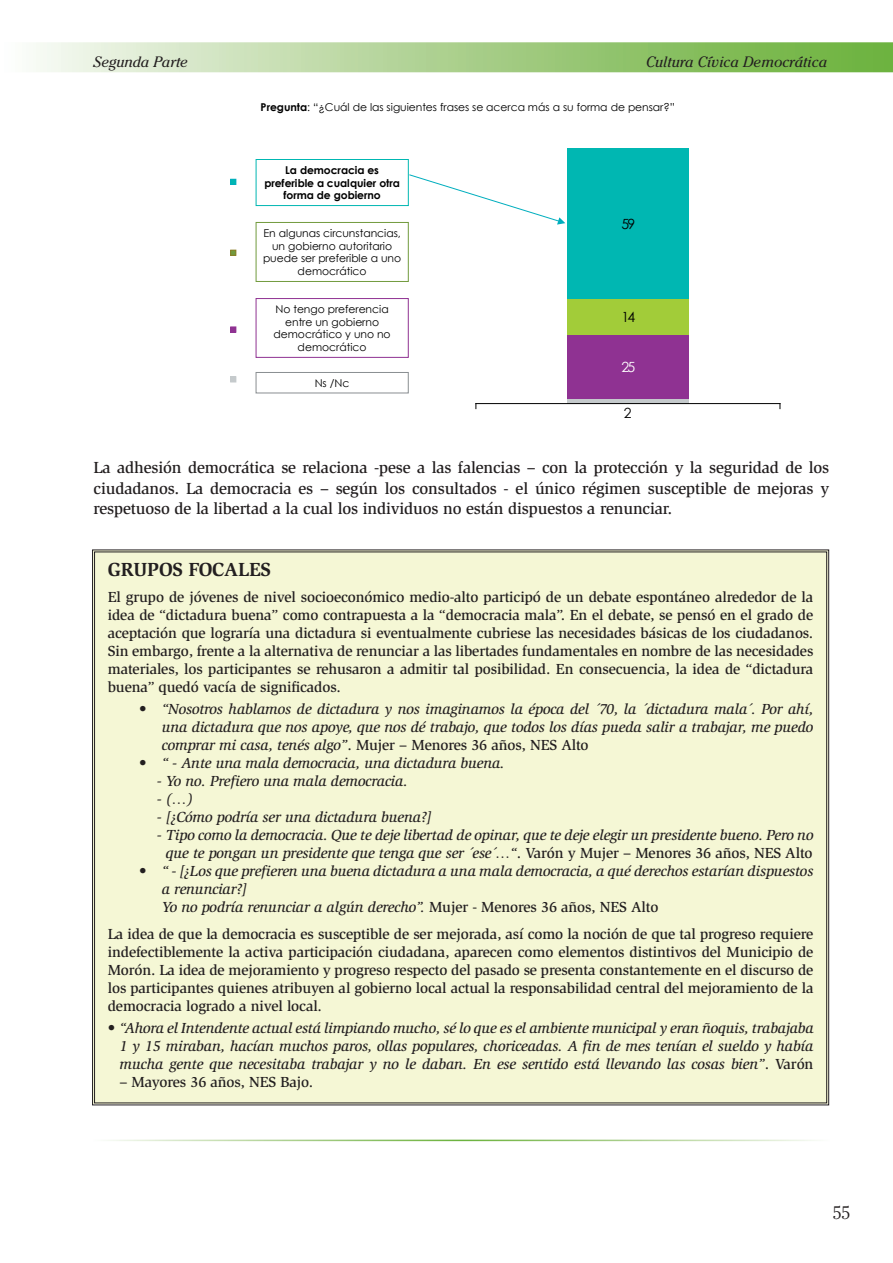
<style>
.page{position:relative;width:893px;height:1263px;background:#fff}
.page>*{position:absolute;margin:0;border:0;box-sizing:border-box;transform-origin:0 0}
.t1{font:700 19.5px "Slimbach";letter-spacing:-.01em;color:#231f20}
.t2{font:300 18px "Cheltenham";color:#231f20}
.t3{font:500 16.5px/20.2px "Slimbach";letter-spacing:-.01em;color:#231f20;text-align:justify}
.t4{font:italic 500 15px/18px "Slimbach";letter-spacing:-.01em;color:#231f20;text-align:justify}
.t5{font:500 15px/18px "Slimbach";letter-spacing:-.01em;color:#231f20;text-align:justify}
.t6{font:italic 15px "Cheltenham";color:#231f20}
.t7{font:14.1px "Century Gothic";color:#000}
.t8{font:14.1px "Century Gothic";color:#fff}
.t9{font:10.8px/12.9px "Century Gothic";color:#000;text-align:center}
.t10{font:700 10.8px/12.8px "Century Gothic";letter-spacing:-.005em;color:#000;text-align:center}
.s1{font-weight:700}
.s2{font-style:normal}
</style>
<div class="page">
<div style="left:0;top:42px;width:893px;height:30px;background:linear-gradient(to right,#f7f8f4,#66ad33)"></div>
<div style="left:256px;top:159px;width:153px;height:47px;border:1px solid #00b7b2"></div>
<div style="left:256px;top:222px;width:153px;height:60px;border:1px solid #719a3d"></div>
<div style="left:256px;top:298px;width:153px;height:60px;border:1px solid #8f3292"></div>
<div style="left:256px;top:372px;width:153px;height:21px;border:1px solid #898e91"></div>
<div style="left:567px;top:398px;width:121px;height:6px;background:#c5cacc"></div>
<div style="left:567px;top:335px;width:121px;height:63px;background:#8f3292"></div>
<div style="left:567px;top:298px;width:121px;height:37px;background:#a2cc39"></div>
<div style="left:567px;top:148px;width:121px;height:150px;background:#00b7b2"></div>
<hr style="left:476px;top:403px;width:304px;height:1px;background:#000">
<svg style="left:230px;top:179px;width:6px;height:6px"></svg>
<svg style="left:230px;top:250px;width:6px;height:6px"></svg>
<div style="left:230px;top:326px;width:6px;height:7px;border:1px solid #8f3292"></div>
<svg style="left:230px;top:376px;width:6px;height:6px"></svg>
<svg style="left:409px;top:174px;width:156px;height:51px"></svg>
<div style="left:92px;top:549px;width:738px;height:557px;background:#f5f7d5"></div>
<p class="t6" style="left:94px;top:53px;width:96px">Segunda Parte</p>
<p class="t6" style="left:646px;top:53px;width:182px">Cultura Cívica Democrática</p>
<p class="t9" style="left:261px;top:101px;width:416px"><span class="s1">Pregunta</span>: “¿Cuál de las siguientes frases se acerca más a su forma de pensar?”</p>
<p class="t10" style="left:264px;top:163px;width:137px">La democracia es preferible a cualquier otra forma de gobierno</p>
<p class="t9" style="left:263px;top:226px;width:140px">En algunas circunstancias, un gobierno autoritario puede ser preferible a uno democrático</p>
<p class="t9" style="left:274px;top:302px;width:119px">No tengo preferencia entre un gobierno democrático y uno no democrático</p>
<p class="t9" style="left:315px;top:376px;width:36px">Ns /Nc</p>
<p class="t7" style="left:621px;top:214px;width:15px">59</p>
<p class="t7" style="left:621px;top:307px;width:15px">14</p>
<p class="t8" style="left:621px;top:357px;width:15px">25</p>
<p class="t7" style="left:624px;top:403px;width:9px">2</p>
<p class="t3" style="left:94px;top:457px;width:737px">La adhesión democrática se relaciona -pese a las falencias – con la protección y la seguridad de los ciudadanos. La democracia es – según los consultados - el único régimen susceptible de mejoras y respetuoso de la libertad a la cual los individuos no están dispuestos a renunciar.</p>
<h1 class="t1" style="left:108px;top:557px;width:165px">GRUPOS FOCALES</h1>
<p class="t5" style="left:108px;top:588px;width:707px">El grupo de jóvenes de nivel socioeconómico medio-alto participó de un debate espontáneo alrededor de la idea de “dictadura buena” como contrapuesta a la “democracia mala”. En el debate, se pensó en el grado de aceptación que lograría una dictadura si eventualmente cubriese las necesidades básicas de los ciudadanos.<br>Sin embargo, frente a la alternativa de renunciar a las libertades fundamentales en nombre de las necesidades materiales, los participantes se rehusaron a admitir tal posibilidad. En consecuencia, la idea de “dictadura buena” quedó vacía de significados.</p>
<p class="t4" style="left:162px;top:700px;width:653px;text-indent:-22px"><span class="s2">•</span> “Nosotros hablamos de dictadura y nos imaginamos la época del ´70, la ´dictadura mala´. Por ahí, una dictadura que nos apoye, que nos dé trabajo, que todos los días pueda salir a trabajar, me puedo comprar mi casa, tenés algo”<span class="s2">. Mujer – Menores 36 años, NES Alto</span></p>
<p class="t4" style="left:139px;top:754px;width:367px"><span class="s2">•</span> “ - Ante una mala democracia, una dictadura buena.</p>
<p class="t4" style="left:157px;top:772px;width:252px">- Yo no. Prefiero una mala democracia.</p>
<p class="t4" style="left:157px;top:790px;width:37px">- (…)</p>
<p class="t4" style="left:157px;top:808px;width:276px">- [¿Cómo podría ser una dictadura buena?]</p>
<p class="t4" style="left:157px;top:826px;width:658px;text-align:center">- Tipo como la democracia. Que te deje libertad de opinar, que te deje elegir un presidente bueno. Pero no que te pongan un presidente que tenga que ser ´ese´…“<span class="s2">. Varón y Mujer – Menores 36 años, NES Alto</span></p>
<p class="t4" style="left:162px;top:862px;width:653px;text-align:left;text-indent:-22px"><span class="s2">•</span> “ - [¿Los que prefieren una buena dictadura a una mala democracia, a qué derechos estarían dispuestos a renunciar?]<br>Yo no podría renunciar a algún derecho”. <span class="s2">Mujer - Menores 36 años, NES Alto</span></p>
<p class="t5" style="left:108px;top:925px;width:707px">La idea de que la democracia es susceptible de ser mejorada, así como la noción de que tal progreso requiere indefectiblemente la activa participación ciudadana, aparecen como elementos distintivos del Municipio de Morón. La idea de mejoramiento y progreso respecto del pasado se presenta constantemente en el discurso de los participantes quienes atribuyen al gobierno local actual la responsabilidad central del mejoramiento de la democracia logrado a nivel local.</p>
<p class="t4" style="left:119px;top:1019px;width:696px;text-indent:-12px"><span class="s2">•</span> “Ahora el Intendente actual está limpiando mucho, sé lo que es el ambiente municipal y eran ñoquis, trabajaba 1 y 15 miraban, hacían muchos paros, ollas populares, choriceadas. A fin de mes tenían el sueldo y había mucha gente que necesitaba trabajar y no le daban. En ese sentido está llevando las cosas bien”<span class="s2">. Varón</span></p>
<p class="t5" style="left:119px;top:1073px;width:195px">– Mayores 36 años, NES Bajo.</p>
<p class="t2" style="left:833px;top:1202px;width:19px">55</p>
</div>
